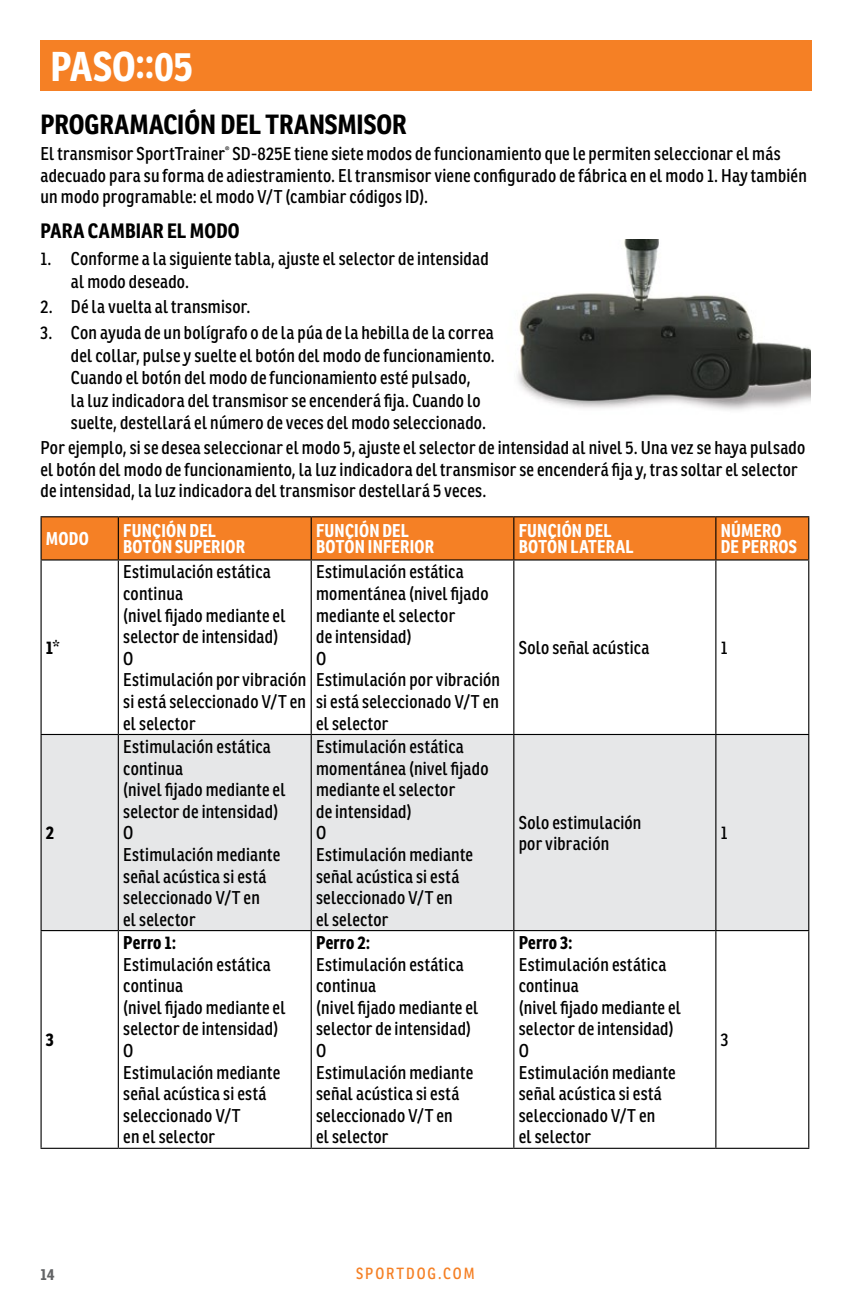
<style>
.page{position:relative;width:851px;height:1296px;background:#fff}
.page>*{position:absolute;margin:0;border:0;box-sizing:border-box;transform-origin:0 0}
.t1{font:700 40.5px "Ronnia Cond";color:#fff}
.t2{font:700 27px "Ronnia Cond";letter-spacing:-.005em;color:#000}
.t3{font:700 20.25px "Ronnia Cond";letter-spacing:.01em;color:#000}
.t4{font:18px/21.6px "Ronnia Cond";letter-spacing:.015em;color:#000}
.t5{font:700 18px/15.8px "Ronnia Cond";letter-spacing:.015em;color:#fff;scale:.96 1}
.t6{font:700 18px "Ronnia Cond";letter-spacing:.015em;color:#000}
.t7{font:15.75px "Ronnia Cond";letter-spacing:.12em;color:#f58025}
.t8{font:700 15.75px "Ronnia Cond";color:#636466}
</style>
<div class="page">
<div style="left:40px;top:40px;width:771px;height:51px;background:#f58025"></div>
<div style="left:42px;top:517px;width:766px;height:42px;background:#f58025"></div>
<div style="left:42px;top:735px;width:766px;height:195px;background:#e6e7e8"></div>
<hr style="left:40px;top:516px;width:78px;height:1px;background:#000">
<hr style="left:40px;top:517px;width:2px;height:42px;background:#000">
<hr style="left:118px;top:516px;width:193px;height:1px;background:#000">
<hr style="left:118px;top:517px;width:1px;height:42px;background:#000">
<hr style="left:311px;top:516px;width:203px;height:1px;background:#000">
<hr style="left:310px;top:517px;width:2px;height:42px;background:#000">
<hr style="left:514px;top:516px;width:201px;height:1px;background:#000">
<hr style="left:513px;top:517px;width:1px;height:42px;background:#000">
<hr style="left:715px;top:516px;width:94px;height:1px;background:#000">
<hr style="left:715px;top:517px;width:1px;height:42px;background:#000">
<hr style="left:808px;top:517px;width:1px;height:42px;background:#000">
<hr style="left:40px;top:559px;width:78px;height:2px;background:#000">
<hr style="left:118px;top:559px;width:193px;height:2px;background:#000">
<hr style="left:311px;top:559px;width:203px;height:2px;background:#000">
<hr style="left:514px;top:559px;width:201px;height:2px;background:#000">
<hr style="left:715px;top:559px;width:94px;height:2px;background:#000">
<hr style="left:40px;top:561px;width:2px;height:173px;background:#000">
<hr style="left:118px;top:561px;width:1px;height:173px;background:#000">
<hr style="left:310px;top:561px;width:2px;height:173px;background:#000">
<hr style="left:513px;top:561px;width:1px;height:173px;background:#000">
<hr style="left:715px;top:561px;width:1px;height:173px;background:#000">
<hr style="left:808px;top:561px;width:1px;height:173px;background:#000">
<hr style="left:40px;top:734px;width:78px;height:1px;background:#000">
<hr style="left:40px;top:735px;width:2px;height:195px;background:#000">
<hr style="left:118px;top:734px;width:193px;height:1px;background:#000">
<hr style="left:118px;top:735px;width:1px;height:195px;background:#000">
<hr style="left:311px;top:734px;width:203px;height:1px;background:#000">
<hr style="left:310px;top:735px;width:2px;height:195px;background:#000">
<hr style="left:514px;top:734px;width:201px;height:1px;background:#000">
<hr style="left:513px;top:735px;width:1px;height:195px;background:#000">
<hr style="left:715px;top:734px;width:94px;height:1px;background:#000">
<hr style="left:715px;top:735px;width:1px;height:195px;background:#000">
<hr style="left:808px;top:735px;width:1px;height:195px;background:#000">
<hr style="left:40px;top:930px;width:78px;height:1px;background:#000">
<hr style="left:40px;top:931px;width:2px;height:217px;background:#000">
<hr style="left:118px;top:930px;width:193px;height:1px;background:#000">
<hr style="left:118px;top:931px;width:1px;height:217px;background:#000">
<hr style="left:311px;top:930px;width:203px;height:1px;background:#000">
<hr style="left:310px;top:931px;width:2px;height:217px;background:#000">
<hr style="left:514px;top:930px;width:201px;height:1px;background:#000">
<hr style="left:513px;top:931px;width:1px;height:217px;background:#000">
<hr style="left:715px;top:930px;width:94px;height:1px;background:#000">
<hr style="left:715px;top:931px;width:1px;height:217px;background:#000">
<hr style="left:808px;top:931px;width:1px;height:217px;background:#000">
<hr style="left:40px;top:1148px;width:78px;height:1px;background:#000">
<hr style="left:118px;top:1148px;width:193px;height:1px;background:#000">
<hr style="left:311px;top:1148px;width:203px;height:1px;background:#000">
<hr style="left:514px;top:1148px;width:201px;height:1px;background:#000">
<hr style="left:715px;top:1148px;width:94px;height:1px;background:#000">
<img style="left:517px;top:239px;width:293px;height:171px">
<h1 class="t1" style="left:51px;top:40px;width:144px">PASO::05</h1>
<h2 class="t2" style="left:40px;top:107px;width:367px">PROGRAMACIÓN DEL TRANSMISOR</h2>
<p class="t4" style="left:40px;top:143px;width:767px">El transmisor SportTrainer<sup>®</sup> SD-825E tiene siete modos de funcionamiento que le permiten seleccionar el más adecuado para su forma de adiestramiento. El transmisor viene configurado de fábrica en el modo 1. Hay también un modo programable: el modo V/T (cambiar códigos ID).</p>
<p class="t3" style="left:40px;top:217px;width:201px">PARA CAMBIAR EL MODO</p>
<p class="t4" style="left:71px;top:247px;width:419px;line-height:22.5px;text-indent:-30px">1. Conforme a la siguiente tabla, ajuste el selector de intensidad al modo deseado.</p>
<p class="t4" style="left:40px;top:296px;width:211px">2. Dé la vuelta al transmisor.</p>
<p class="t4" style="left:71px;top:321px;width:425px;line-height:22.5px;text-indent:-30px">3. Con ayuda de un bolígrafo o de la púa de la hebilla de la correa del collar, pulse y suelte el botón del modo de funcionamiento.<br>Cuando el botón del modo de funcionamiento esté pulsado,<br>la luz indicadora del transmisor se encenderá fija. Cuando lo suelte, destellará el número de veces del modo seleccionado.</p>
<p class="t4" style="left:40px;top:437px;width:766px">Por ejemplo, si se desea seleccionar el modo 5, ajuste el selector de intensidad al nivel 5. Una vez se haya pulsado el botón del modo de funcionamiento, la luz indicadora del transmisor se encenderá fija y, tras soltar el selector de intensidad, la luz indicadora del transmisor destellará 5 veces.</p>
<p class="t5" style="left:46px;top:531px;width:46px">MODO</p>
<p class="t5" style="left:123px;top:523px;width:128px">FUNCIÓN DEL<br>BOTÓN SUPERIOR</p>
<p class="t5" style="left:316px;top:523px;width:124px">FUNCIÓN DEL<br>BOTÓN INFERIOR</p>
<p class="t5" style="left:518px;top:523px;width:121px">FUNCIÓN DEL<br>BOTÓN LATERAL</p>
<p class="t5" style="left:720px;top:523px;width:81px">NÚMERO<br>DE PERROS</p>
<p class="t6" style="left:46px;top:636px;width:15px">1*</p>
<p class="t4" style="left:123px;top:561px;width:185px">Estimulación estática continua<br>(nivel fijado mediante el selector de intensidad)<br>O<br>Estimulación por vibración si está seleccionado V/T en elselector</p>
<p class="t4" style="left:316px;top:561px;width:185px">Estimulación estática momentánea (nivel fijado mediante el selector<br>de intensidad)<br>O<br>Estimulación por vibración si está seleccionado V/T en elselector</p>
<p class="t4" style="left:518px;top:637px;width:132px">Solo señal acústica</p>
<p class="t4" style="left:720px;top:637px;width:8px">1</p>
<p class="t6" style="left:46px;top:821px;width:10px">2</p>
<p class="t4" style="left:123px;top:736px;width:164px">Estimulación estática continua<br>(nivel fijado mediante el selector de intensidad)<br>O<br>Estimulación mediante señal acústica si está seleccionado V/T en<br>el selector</p>
<p class="t4" style="left:316px;top:736px;width:174px">Estimulación estática momentánea (nivel fijado mediante el selector<br>de intensidad)<br>O<br>Estimulación mediante señal acústica si está seleccionado V/T en<br>el selector</p>
<p class="t4" style="left:518px;top:811px;width:124px">Solo estimulación por vibración</p>
<p class="t4" style="left:720px;top:822px;width:8px">1</p>
<p class="t6" style="left:46px;top:1028px;width:10px">3</p>
<p class="t6" style="left:123px;top:931px;width:55px">Perro 1:</p>
<p class="t4" style="left:123px;top:953px;width:164px">Estimulación estática continua<br>(nivel fijado mediante el selector de intensidad)<br>O<br>Estimulación mediante señal acústica si está seleccionado V/T<br>en el selector</p>
<p class="t6" style="left:316px;top:931px;width:56px">Perro 2:</p>
<p class="t4" style="left:316px;top:953px;width:164px">Estimulación estática continua<br>(nivel fijado mediante el selector de intensidad)<br>O<br>Estimulación mediante señal acústica si está seleccionado V/T en<br>el selector</p>
<p class="t6" style="left:518px;top:931px;width:55px">Perro 3:</p>
<p class="t4" style="left:518px;top:953px;width:164px">Estimulación estática continua<br>(nivel fijado mediante el selector de intensidad)<br>O<br>Estimulación mediante señal acústica si está seleccionado V/T en<br>el selector</p>
<p class="t4" style="left:720px;top:1029px;width:9px">3</p>
<p class="t8" style="left:40px;top:1264px;width:16px">14</p>
<p class="t7" style="left:356px;top:1264px;width:120px">SPORTDOG.COM</p>
</div>
